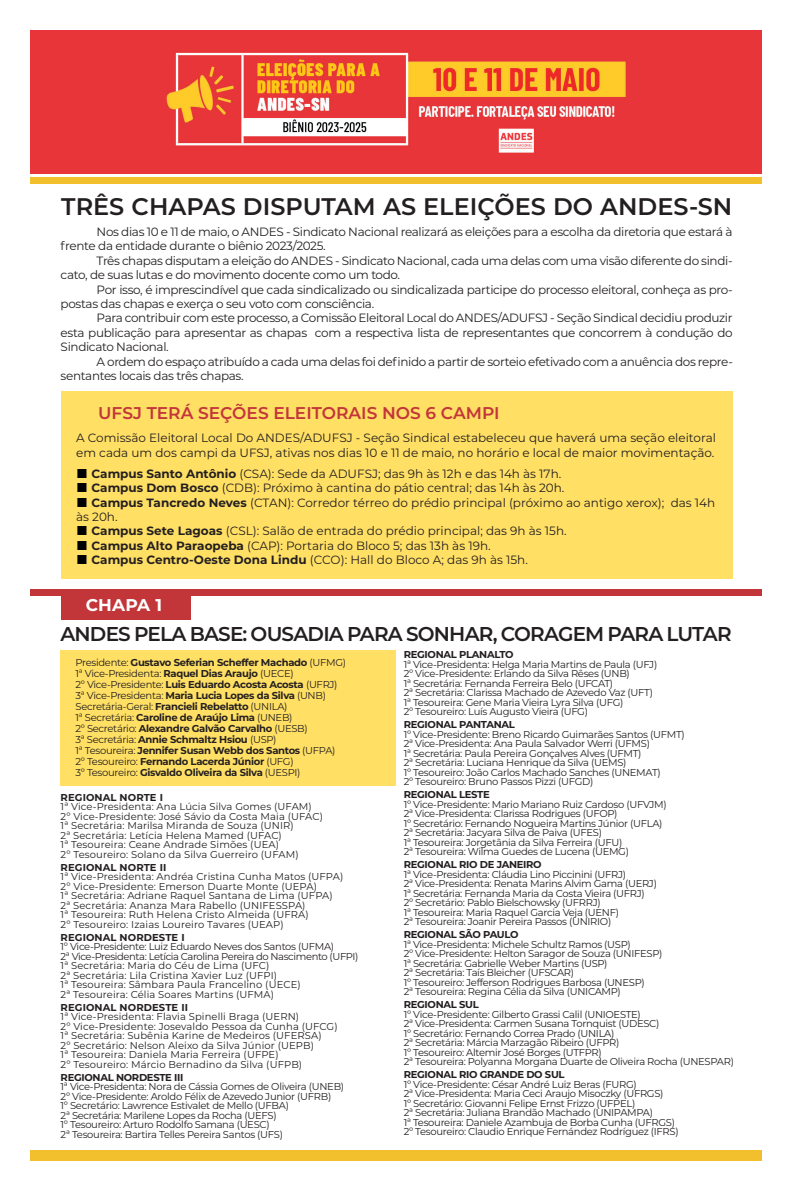
<style>
.page{position:relative;width:792px;height:1191px;background:#fff}
.page>*{position:absolute;margin:0;border:0;box-sizing:border-box;transform-origin:0 0}
.t1{font:600 24px "Montserrat";color:#231f20}
.t2{font:600 20px "Montserrat";letter-spacing:-.04em;color:#231f20}
.t3{font:600 17px "Montserrat";color:#c2363a}
.t4{font:700 17px "Montserrat";letter-spacing:.01em;color:#fff}
.t5{font:12px/14.4px "Montserrat";letter-spacing:-.03em;color:#231f20}
.t6{font:12px/14.4px "Montserrat";color:#231f20}
.t7{font:10px/9.5px "Montserrat";letter-spacing:-.03em;color:#231f20}
.t8{font:10px/9.5px "Montserrat";letter-spacing:.01em;color:#231f20}
.t9{font:700 10px/11px "Montserrat";letter-spacing:-.03em;color:#231f20}
.t10{font:10px/9.5px "Montserrat";color:#231f20}
.t11{font:700 10px "Montserrat";letter-spacing:.01em;color:#231f20}
.s1{font-family:"Ambit";font-weight:300;font-size:17.7px;color:#000}
.s2{font-weight:700}
.s3{font-weight:400}
</style>
<div class="page">
<svg style="left:30px;top:177px;width:732px;height:609px"></svg>
<img style="left:30px;top:30px;width:732px;height:144px">
<div style="left:30px;top:178px;width:732px;height:6px;background:#f2bf2d"></div>
<div style="left:30px;top:589px;width:732px;height:6px;background:#c2363a"></div>
<div style="left:30px;top:1150px;width:732px;height:11px;background:#f2bf2d"></div>
<div style="left:61px;top:589px;width:129px;height:30px;background:#c2363a"></div>
<h1 class="t1" style="left:61px;top:190px;width:673px">TRÊS CHAPAS DISPUTAM AS ELEIÇÕES DO ANDES-SN</h1>
<p class="t5" style="left:61px;top:224px;width:673px;text-indent:36px">Nos dias 10 e 11 de maio, o ANDES - Sindicato Nacional realizará as eleições para a escolha da diretoria que estará à frente da entidade durante o biênio 2023/2025.</p>
<p class="t5" style="left:61px;top:253px;width:673px;text-indent:36px">Três chapas disputam a eleição do ANDES - Sindicato Nacional, cada uma delas com uma visão diferente do sindi&shy;cato, de suas lutas e do movimento docente como um todo.</p>
<p class="t5" style="left:61px;top:282px;width:673px;text-indent:36px">Por isso, é imprescindível que cada sindicalizado ou sindicalizada participe do processo eleitoral, conheça as pro&shy;postas das chapas e exerça o seu voto com consciência.</p>
<p class="t5" style="left:61px;top:310px;width:674px;text-align:justify;text-indent:36px">Para contribuir com este processo, a Comissão Eleitoral Local do ANDES/ADUFSJ - Seção Sindical decidiu produzir esta publicação para apresentar as chapas com a respectiva lista de representantes que concorrem à condução do Sindicato Nacional.</p>
<p class="t5" style="left:61px;top:354px;width:674px;text-indent:36px">A ordem do espaço atribuído a cada uma delas foi definido a partir de sorteio efetivado com a anuência dos repre&shy;sentantes locais das três chapas.</p>
<h3 class="t3" style="left:98px;top:401px;width:403px">UFSJ TERÁ SEÇÕES ELEITORAIS NOS 6 CAMPI</h3>
<p class="t6" style="left:76px;top:430px;width:642px">A Comissão Eleitoral Local Do ANDES/ADUFSJ - Seção Sindical estabeleceu que haverá uma seção eleitoral em cada um dos campi da UFSJ, ativas nos dias 10 e 11 de maio, no horário e local de maior movimentação.</p>
<p class="t6" style="left:76px;top:466px;width:641px"><span class="s1">◾</span> <span class="s2">Campus Santo Antônio</span> (CSA): Sede da ADUFSJ; das 9h às 12h e das 14h às 17h.<br><span class="s1">◾</span> <span class="s2">Campus Dom Bosco</span> (CDB): Próximo à cantina do pátio central; das 14h às 20h.<br><span class="s1">◾</span> <span class="s2">Campus Tancredo Neves</span> (CTAN): Corredor térreo do prédio principal (próximo ao antigo xerox); das 14h às 20h.<br><span class="s1">◾</span> <span class="s2">Campus Sete Lagoas</span> (CSL): Salão de entrada do prédio principal; das 9h às 15h.<br><span class="s1">◾</span> <span class="s2">Campus Alto Paraopeba</span> (CAP): Portaria do Bloco 5; das 13h às 19h.<br><span class="s1">◾</span> <span class="s2">Campus Centro-Oeste Dona Lindu</span> (CCO): Hall do Bloco A; das 9h às 15h.</p>
<h3 class="t4" style="left:86px;top:593px;width:78px">CHAPA 1</h3>
<h2 class="t2" style="left:60px;top:620px;width:673px">ANDES PELA BASE: OUSADIA PARA SONHAR, CORAGEM PARA LUTAR</h2>
<p class="t9" style="left:76px;top:656px;width:272px"><span class="s3">Presidente:</span> Gustavo Seferian Scheffer Machado <span class="s3">(UFMG)<br>1ª Vice-Presidenta:</span> Raquel Dias Araujo <span class="s3">(UECE)<br>2º Vice-Presidente:</span> Luis Eduardo Acosta Acosta <span class="s3">(UFRJ)<br>3ª Vice-Presidenta:</span> Maria Lucia Lopes da Silva <span class="s3">(UNB)<br>Secretária-Geral:</span> Francieli Rebelatto <span class="s3">(UNILA)<br>1ª Secretária:</span> Caroline de Araújo Lima <span class="s3">(UNEB)<br>2º Secretário:</span> Alexandre Galvão Carvalho <span class="s3">(UESB)<br>3ª Secretária:</span> Annie Schmaltz Hsiou <span class="s3">(USP)<br>1ª Tesoureira:</span> Jennifer Susan Webb dos Santos <span class="s3">(UFPA)<br>2º Tesoureiro:</span> Fernando Lacerda Júnior <span class="s3">(UFG)<br>3º Tesoureiro:</span> Gisvaldo Oliveira da Silva <span class="s3">(UESPI)</span></p>
<p class="t11" style="left:61px;top:789px;width:104px">REGIONAL NORTE I</p>
<p class="t8" style="left:61px;top:801px;width:264px">1ª Vice-Presidenta: Ana Lúcia Silva Gomes (UFAM)<br>2º Vice-Presidente: José Sávio da Costa Maia (UFAC)<br>1ª Secretária: Marilsa Miranda de Souza (UNIR)<br>2ª Secretária: Letícia Helena Mamed (UFAC)<br>1ª Tesoureira: Ceane Andrade Simões (UEA)<br>2º Tesoureiro: Solano da Silva Guerreiro (UFAM)</p>
<p class="t11" style="left:61px;top:859px;width:107px">REGIONAL NORTE II</p>
<p class="t8" style="left:61px;top:871px;width:284px">1ª Vice-Presidenta: Andréa Cristina Cunha Matos (UFPA)<br>2º Vice-Presidente: Emerson Duarte Monte (UEPA)<br>1ª Secretária: Adriane Raquel Santana de Lima (UFPA)<br>2ª Secretária: Ananza Mara Rabello (UNIFESSPA)<br>1ª Tesoureira: Ruth Helena Cristo Almeida (UFRA)<br>2º Tesoureiro: Izaias Loureiro Tavares (UEAP)</p>
<p class="t11" style="left:61px;top:929px;width:126px">REGIONAL NORDESTE I</p>
<p class="t10" style="left:61px;top:941px;width:299px">1º Vice-Presidente: Luiz Eduardo Neves dos Santos (UFMA)<br>2ª Vice-Presidenta: Letícia Carolina Pereira do Nascimento (UFPI)<br>1ª Secretária: Maria do Céu de Lima (UFC)<br>2ª Secretária: Lila Cristina Xavier Luz (UFPI)<br>1ª Tesoureira: Sâmbara Paula Francelino (UECE)<br>2ª Tesoureira: Célia Soares Martins (UFMA)</p>
<p class="t11" style="left:61px;top:999px;width:129px">REGIONAL NORDESTE II</p>
<p class="t8" style="left:61px;top:1011px;width:279px">1ª Vice-Presidenta: Flavia Spinelli Braga (UERN)<br>2º Vice-Presidente: Josevaldo Pessoa da Cunha (UFCG)<br>1ª Secretária: Subênia Karine de Medeiros (UFERSA)<br>2º Secretário: Nelson Aleixo da Silva Júnior (UEPB)<br>1ª Tesoureira: Daniela Maria Ferreira (UFPE)<br>2º Tesoureiro: Márcio Bernadino da Silva (UFPB)</p>
<p class="t9" style="left:61px;top:1071px;width:124px">REGIONAL NORDESTE III</p>
<p class="t7" style="left:61px;top:1081px;width:285px">1ª Vice-Presidenta: Nora de Cássia Gomes de Oliveira (UNEB)<br>2º Vice-Presidente: Aroldo Félix de Azevedo Junior (UFRB)<br>1º Secretário: Lawrence Estivalet de Mello (UFBA)<br>2ª Secretária: Marilene Lopes da Rocha (UEFS)<br>1º Tesoureiro: Arturo Rodolfo Samana (UESC)<br>2ª Tesoureira: Bartira Telles Pereira Santos (UFS)</p>
<p class="t9" style="left:404px;top:648px;width:111px">REGIONAL PLANALTO</p>
<p class="t7" style="left:404px;top:659px;width:255px">1ª Vice-Presidenta: Helga Maria Martins de Paula (UFJ)<br>2º Vice-Presidente: Erlando da Silva Rêses (UNB)<br>1ª Secretária: Fernanda Ferreira Belo (UFCAT)<br>2ª Secretária: Clarissa Machado de Azevedo Vaz (UFT)<br>1ª Tesoureira: Gene Maria Vieira Lyra Silva (UFG)<br>2º Tesoureiro: Luís Augusto Vieira (UFG)</p>
<p class="t9" style="left:404px;top:718px;width:113px">REGIONAL PANTANAL</p>
<p class="t7" style="left:404px;top:729px;width:283px">1º Vice-Presidente: Breno Ricardo Guimarães Santos (UFMT)<br>2ª Vice-Presidenta: Ana Paula Salvador Werri (UFMS)<br>1ª Secretária: Paula Pereira Gonçalves Alves (UFMT)<br>2ª Secretária: Luciana Henrique da Silva (UEMS)<br>1º Tesoureiro: João Carlos Machado Sanches (UNEMAT)<br>2º Tesoureiro: Bruno Passos Pizzi (UFGD)</p>
<p class="t9" style="left:404px;top:788px;width:88px">REGIONAL LESTE</p>
<p class="t7" style="left:404px;top:799px;width:265px">1º Vice-Presidente: Mario Mariano Ruiz Cardoso (UFVJM)<br>2ª Vice-Presidenta: Clarissa Rodrigues (UFOP)<br>1º Secretário: Fernando Nogueira Martins Júnior (UFLA)<br>2ª Secretária: Jacyara Silva de Paiva (UFES)<br>1ª Tesoureira: Jorgetânia da Silva Ferreira (UFU)<br>2ª Tesoureira: Wilma Guedes de Lucena (UEMG)</p>
<p class="t9" style="left:404px;top:858px;width:139px">REGIONAL RIO DE JANEIRO</p>
<p class="t7" style="left:404px;top:869px;width:255px">1ª Vice-Presidenta: Cláudia Lino Piccinini (UFRJ)<br>2ª Vice-Presidenta: Renata Marins Alvim Gama (UERJ)<br>1ª Secretária: Fernanda Maria da Costa Vieira (UFRJ)<br>2º Secretário: Pablo Bielschowsky (UFRRJ)<br>1ª Tesoureira: Maria Raquel Garcia Veja (UENF)<br>2ª Tesoureira: Joanir Pereira Passos (UNIRIO)</p>
<p class="t9" style="left:404px;top:928px;width:116px">REGIONAL SÃO PAULO</p>
<p class="t7" style="left:404px;top:939px;width:260px">1ª Vice-Presidenta: Michele Schultz Ramos (USP)<br>2º Vice-Presidente: Helton Saragor de Souza (UNIFESP)<br>1ª Secretária: Gabrielle Weber Martins (USP)<br>2ª Secretária: Taís Bleicher (UFSCAR)<br>1º Tesoureiro: Jefferson Rodrigues Barbosa (UNESP)<br>2ª Tesoureira: Regina Célia da Silva (UNICAMP)</p>
<p class="t9" style="left:404px;top:998px;width:77px">REGIONAL SUL</p>
<p class="t7" style="left:404px;top:1009px;width:332px">1º Vice-Presidente: Gilberto Grassi Calil (UNIOESTE)<br>2ª Vice-Presidenta: Carmen Susana Tornquist (UDESC)<br>1º Secretário: Fernando Correa Prado (UNILA)<br>2ª Secretária: Márcia Marzagão Ribeiro (UFPR)<br>1º Tesoureiro: Altemir José Borges (UTFPR)<br>2ª Tesoureira: Polyanna Morgana Duarte de Oliveira Rocha (UNESPAR)</p>
<p class="t9" style="left:404px;top:1068px;width:162px">REGIONAL RIO GRANDE DO SUL</p>
<p class="t7" style="left:404px;top:1079px;width:276px">1º Vice-Presidente: César André Luiz Beras (FURG)<br>2ª Vice-Presidenta: Maria Ceci Araujo Misoczky (UFRGS)<br>1º Secretário: Giovanni Felipe Ernst Frizzo (UFPEL)<br>2ª Secretária: Juliana Brandão Machado (UNIPAMPA)<br>1ª Tesoureira: Daniele Azambuja de Borba Cunha (UFRGS)<br>2º Tesoureiro: Claudio Enrique Fernández Rodríguez (IFRS)</p>
</div>
